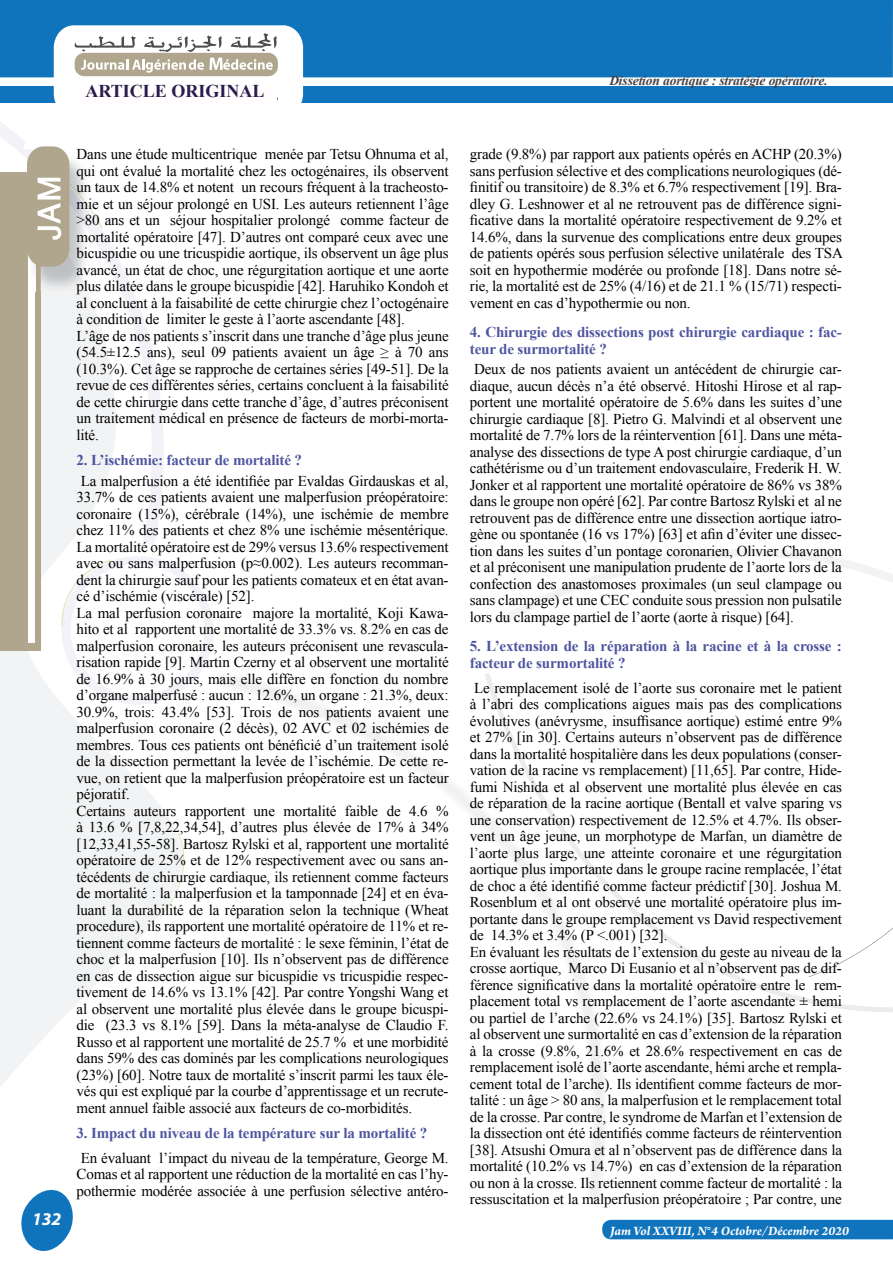
<style>
.page{position:relative;width:893px;height:1263px;background:#fff}
.page>*{position:absolute;margin:0;border:0;box-sizing:border-box;transform-origin:0 0}
.t1{font:700 18px "Times New Roman";color:#271d4c}
.t2{font:italic 700 18px "Myriad Pro";color:#fff}
.t3{font:15px/16.5px "Times New Roman";letter-spacing:-.01em;color:#000}
.t4{font:700 15px/16.5px "Times New Roman";letter-spacing:-.01em;color:#4f559f}
.t5{font:italic 700 13.5px "Times New Roman";letter-spacing:-.01em;color:#424242}
.t6{font:italic 700 13.5px "Arno Pro";letter-spacing:-.005em;color:#fff}
</style>
<div class="page">
<div style="left:0;top:0;width:893px;height:77px;background:#1074bc"></div>
<svg style="left:21px;top:1189px;width:52px;height:63px"></svg>
<svg style="left:0;top:545px;width:185px;height:542px;fill:#f2f3f4"></svg>
<svg style="left:0;top:122px;width:164px;height:423px"></svg>
<svg style="left:93px;top:212px;width:10px;height:17px"></svg>
<svg style="left:61px;top:556px;width:152px;height:148px"></svg>
<svg style="left:159px;top:833px;width:25px;height:84px"></svg>
<div style="left:0;top:172px;width:41px;height:478px;background:#b0a58d"></div>
<div style="left:29px;top:177px;width:6px;height:466px;background:#fff"></div>
<img style="left:28px;top:239px;width:65px;height:52px">
<img style="left:41px;top:239px;width:47px;height:52px">
<img style="left:24px;top:149px;width:69px;height:90px">
<img style="left:69px;top:172px;width:24px;height:43px">
<img style="left:29px;top:259px;width:6px;height:32px">
<div style="left:27px;top:146px;width:42px;height:121px;background:#b0a58d;border-radius:17px"></div>
<svg style="left:38px;top:178px;width:23px;height:62px"></svg>
<div style="left:288px;top:86px;width:605px;height:17px;background:#1074bc"></div>
<div style="left:0;top:86px;width:60px;height:17px;background:#1074bc"></div>
<svg style="left:54px;top:25px;width:249px;height:78px"></svg>
<div style="left:72px;top:85px;width:205px;height:20px;background:#fffdfd"></div>
<div style="left:602px;top:1220px;width:291px;height:20px;background:#1074bc"></div>
<svg style="left:485px;top:673px;width:408px;height:339px"></svg>
<svg style="left:501px;top:549px;width:392px;height:229px"></svg>
<p class="t1" style="left:86px;top:78px;width:180px">ARTICLE ORIGINAL</p>
<p class="t2" style="left:32px;top:1207px;width:31px">132</p>
<p class="t3" style="left:77px;top:146px;width:374px">Dans une étude multicentrique menée par Tetsu Ohnuma et al, qui ont évalué la mortalité chez les octogénaires, ils observent un taux de 14.8% et notent un recours fréquent à la tracheosto&shy;mie et un séjour prolongé en USI. Les auteurs retiennent l’âge &gt;80 ans et un séjour hospitalier prolongé comme facteur de mortalité opératoire [47]. D’autres ont comparé ceux avec une bicuspidie ou une tricuspidie aortique, ils observent un âge plus avancé, un état de choc, une régurgitation aortique et une aorte plus dilatée dans le groupe bicuspidie [42]. Haruhiko Kondoh et al concluent à la faisabilité de cette chirurgie chez l’octogénaire à condition de limiter le geste à l’aorte ascendante [48].<br>L’âge de nos patients s’inscrit dans une tranche d’âge plus jeune (54.5±12.5 ans), seul 09 patients avaient un âge ≥ à 70 ans (10.3%). Cet âge se rapproche de certaines séries [49-51]. De la revue de ces différentes séries, certains concluent à la faisabilité de cette chirurgie dans cette tranche d’âge, d’autres préconisent un traitement médical en présence de facteurs de morbi-morta&shy;lité.</p>
<p class="t4" style="left:77px;top:451px;width:227px">2. L’ischémie: facteur de mortalité ?</p>
<p class="t3" style="left:77px;top:472px;width:374px">La malperfusion a été identifiée par Evaldas Girdauskas et al, 33.7% de ces patients avaient une malperfusion préopératoire: coronaire (15%), cérébrale (14%), une ischémie de membre chez 11% des patients et chez 8% une ischémie mésentérique.<br>La mortalité opératoire est de 29% versus 13.6% respectivement avec ou sans malperfusion (p≈0.002). Les auteurs recomman&shy;dent la chirurgie sauf pour les patients comateux et en état avan&shy;cé d’ischémie (viscérale) [52].<br>La mal perfusion coronaire majore la mortalité, Koji Kawa&shy;hito et al rapportent une mortalité de 33.3% vs. 8.2% en cas de malperfusion coronaire, les auteurs préconisent une revascula&shy;risation rapide [9]. Martin Czerny et al observent une mortalité de 16.9% à 30 jours, mais elle diffère en fonction du nombre d’organe malperfusé : aucun : 12.6%, un organe : 21.3%, deux:<br>30.9%, trois: 43.4% [53]. Trois de nos patients avaient une malperfusion coronaire (2 décès), 02 AVC et 02 ischémies de membres. Tous ces patients ont bénéficié d’un traitement isolé de la dissection permettant la levée de l’ischémie. De cette re&shy;vue, on retient que la malperfusion préopératoire est un facteur péjoratif.<br>Certains auteurs rapportent une mortalité faible de 4.6 % à 13.6 % [7,8,22,34,54], d’autres plus élevée de 17% à 34% [12,33,41,55-58]. Bartosz Rylski et al, rapportent une mortalité opératoire de 25% et de 12% respectivement avec ou sans an&shy;técédents de chirurgie cardiaque, ils retiennent comme facteurs de mortalité : la malperfusion et la tamponnade [24] et en éva&shy;luant la durabilité de la réparation selon la technique (Wheat procedure), ils rapportent une mortalité opératoire de 11% et re&shy;tiennent comme facteurs de mortalité : le sexe féminin, l’état de choc et la malperfusion [10]. Ils n’observent pas de différence en cas de dissection aigue sur bicuspidie vs tricuspidie respec&shy;tivement de 14.6% vs 13.1% [42]. Par contre Yongshi Wang et al observent une mortalité plus élevée dans le groupe bicuspi&shy;die (23.3 vs 8.1% [59]. Dans la méta-analyse de Claudio F.<br>Russo et al rapportent une mortalité de 25.7 % et une morbidité dans 59% des cas dominés par les complications neurologiques (23%) [60]. Notre taux de mortalité s’inscrit parmi les taux éle&shy;vés qui est expliqué par la courbe d’apprentissage et un recrute&shy;ment annuel faible associé aux facteurs de co-morbidités.</p>
<p class="t4" style="left:77px;top:1124px;width:352px">3. Impact du niveau de la température sur la mortalité ?</p>
<p class="t3" style="left:77px;top:1149px;width:374px;text-align:justify">En évaluant l’impact du niveau de la température, George M.<br>Comas et al rapportent une réduction de la mortalité en cas l’hy&shy;pothermie modérée associée à une perfusion sélective antéro-</p>
<p class="t5" style="left:609px;top:71px;width:220px">Dissetion aortique : stratégie opératoire.</p>
<p class="t3" style="left:470px;top:146px;width:374px;text-align:justify">grade (9.8%) par rapport aux patients opérés en ACHP (20.3%) sans perfusion sélective et des complications neurologiques (dé&shy;finitif ou transitoire) de 8.3% et 6.7% respectivement [19]. Bra&shy;dley G. Leshnower et al ne retrouvent pas de différence signi&shy;ficative dans la mortalité opératoire respectivement de 9.2% et 14.6%, dans la survenue des complications entre deux groupes de patients opérés sous perfusion sélective unilatérale des TSA soit en hypothermie modérée ou profonde [18]. Dans notre sé&shy;rie, la mortalité est de 25% (4/16) et de 21.1 % (15/71) respecti&shy;vement en cas d’hypothermie ou non.</p>
<p class="t4" style="left:470px;top:323px;width:374px">4. Chirurgie des dissections post chirurgie cardiaque : fac&shy;teur de surmortalité ?</p>
<p class="t3" style="left:470px;top:361px;width:374px;text-align:justify">Deux de nos patients avaient un antécédent de chirurgie car&shy;diaque, aucun décès n’a été observé. Hitoshi Hirose et al rap&shy;portent une mortalité opératoire de 5.6% dans les suites d’une chirurgie cardiaque [8]. Pietro G. Malvindi et al observent une mortalité de 7.7% lors de la réintervention [61]. Dans une méta&shy;analyse des dissections de type A post chirurgie cardiaque, d’un cathétérisme ou d’un traitement endovasculaire, Frederik H. W.<br>Jonker et al rapportent une mortalité opératoire de 86% vs 38% dans le groupe non opéré [62]. Par contre Bartosz Rylski et al ne retrouvent pas de différence entre une dissection aortique iatro&shy;gène ou spontanée (16 vs 17%) [63] et afin d’éviter une dissec&shy;tion dans les suites d’un pontage coronarien, Olivier Chavanon et al préconisent une manipulation prudente de l’aorte lors de la confection des anastomoses proximales (un seul clampage ou sans clampage) et une CEC conduite sous pression non pulsatile lors du clampage partiel de l’aorte (aorte à risque) [64].</p>
<p class="t4" style="left:470px;top:637px;width:374px">5. L’extension de la réparation à la racine et à la crosse : facteur de surmortalité ?</p>
<p class="t3" style="left:470px;top:679px;width:374px">Le remplacement isolé de l’aorte sus coronaire met le patient à l’abri des complications aigues mais pas des complications évolutives (anévrysme, insuffisance aortique) estimé entre 9% et 27% [in 30]. Certains auteurs n’observent pas de différence dans la mortalité hospitalière dans les deux populations (conser&shy;vation de la racine vs remplacement) [11,65]. Par contre, Hide&shy;fumi Nishida et al observent une mortalité plus élevée en cas de réparation de la racine aortique (Bentall et valve sparing vs une conservation) respectivement de 12.5% et 4.7%. Ils obser&shy;vent un âge jeune, un morphotype de Marfan, un diamètre de l’aorte plus large, une atteinte coronaire et une régurgitation aortique plus importante dans le groupe racine remplacée, l’état de choc a été identifié comme facteur prédictif [30]. Joshua M.<br>Rosenblum et al ont observé une mortalité opératoire plus im&shy;portante dans le groupe remplacement vs David respectivement de 14.3% et 3.4% (P &lt;.001) [32].<br>En évaluant les résultats de l’extension du geste au niveau de la crosse aortique, Marco Di Eusanio et al n’observent pas de dif&shy;férence significative dans la mortalité opératoire entre le rem&shy;placement total vs remplacement de l’aorte ascendante ± hemi ou partiel de l’arche (22.6% vs 24.1%) [35]. Bartosz Rylski et al observent une surmortalité en cas d’extension de la réparation à la crosse (9.8%, 21.6% et 28.6% respectivement en cas de remplacement isolé de l’aorte ascendante, hémi arche et rempla&shy;cement total de l’arche). Ils identifient comme facteurs de mor&shy;talité : un âge &gt; 80 ans, la malperfusion et le remplacement total de la crosse. Par contre, le syndrome de Marfan et l’extension de la dissection ont été identifiés comme facteurs de réintervention [38]. Atsushi Omura et al n’observent pas de différence dans la mortalité (10.2% vs 14.7%) en cas d’extension de la réparation ou non à la crosse. Ils retiennent comme facteur de mortalité : la ressuscitation et la malperfusion préopératoire ; Par contre, une</p>
<p class="t6" style="left:610px;top:1222px;width:240px">Jam Vol XXVIII, N°4 Octobre/Décembre 2020</p>
</div>
